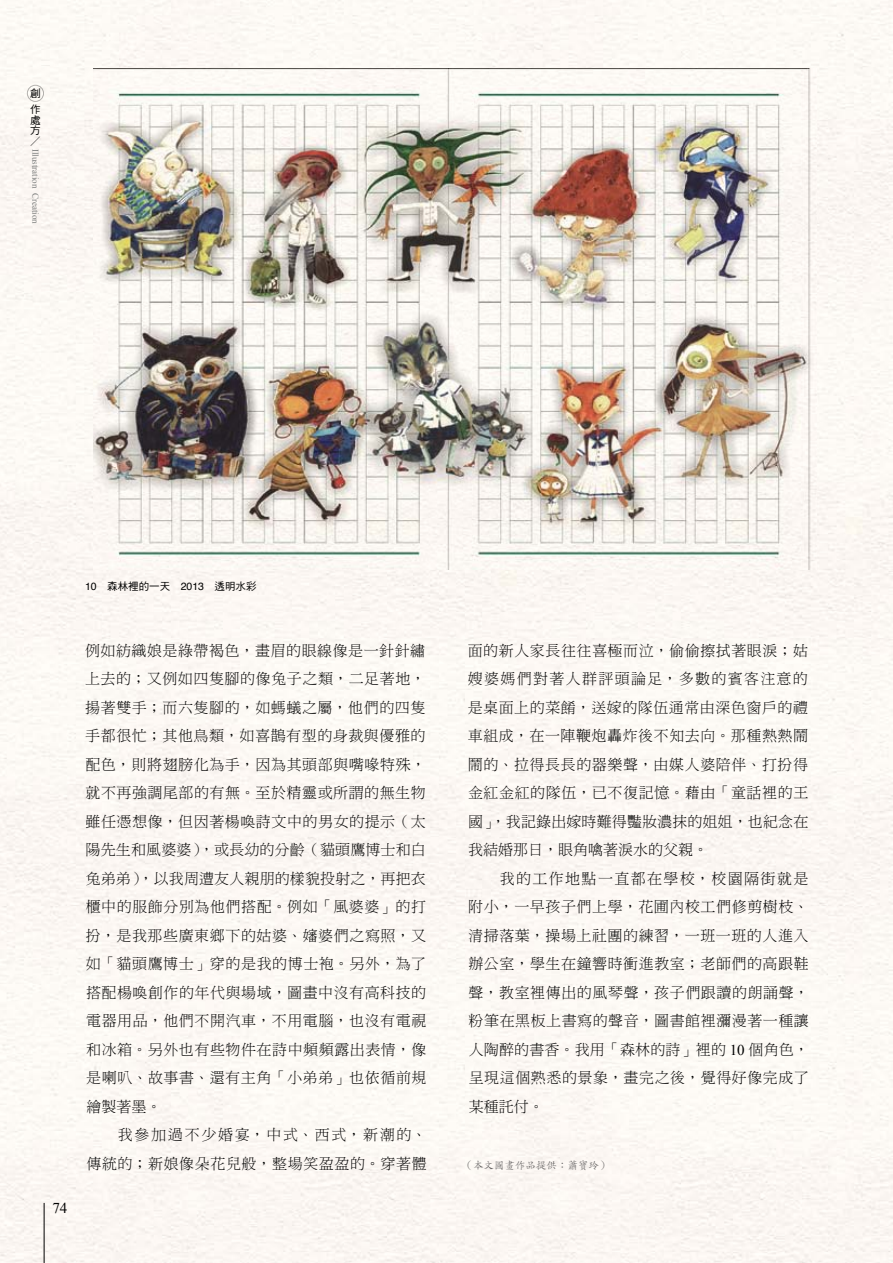
<style>
.page{position:relative;width:893px;height:1263px;background:#fcf8f4}
.page>*{position:absolute;margin:0;border:0;box-sizing:border-box;transform-origin:0 0}
.t1{font:15px "DF Ming Std W3";letter-spacing:.035em;color:#000}
.t2{font:15px "DF Ming Std W3";letter-spacing:.01em;color:#000}
.t3{font:15px "DF Ming Std W3";letter-spacing:.09em;color:#000}
.t4{font:15px "DF Ming Std W3";letter-spacing:.115em;color:#000}
.t5{font:15px "DF Ming Std W3";letter-spacing:.095em;color:#000}
.t6{font:15px "DF Ming Std W3";color:#000}
.t7{font:15px "Times New Roman";color:#000}
.t8{font:10.5px/10.5px "DF Hei Std W5";color:#000;text-align:justify}
.t9{font:10.5px "DF Kai Shu Std W3";color:#595757}
.t10{font:9px "Times New Roman";color:#7b7d7c}
.s1{font-family:"DF Ming Std W3"}
.s2{font-family:"Helvetica"}
.s3{font-family:"Times New Roman"}
</style>
<div class="page">
<img style="left:94px;top:68px;width:722px;height:502px">
<hr style="left:44px;top:1203px;width:1px;height:60px;background:#000">
<div style="left:27px;top:85px;width:17px;height:17px;border:1px solid #000;border-radius:50%"></div>
<p class="t8" style="left:30px;top:88px;width:12px">創</p>
<p class="t8" style="left:30px;top:104px;width:12px">作處方<span class="s1">／</span></p>
<p class="t10" style="left:42px;top:149px;width:76px;rotate:90deg">Illustration Creation</p>
<p class="t8" style="left:85px;top:581px;width:173px"><span class="s2">10</span> 森林裡的一天 <span class="s2">2013</span> 透明水彩</p>
<p class="t7" style="left:52px;top:1198px;width:16px">74</p>
<p class="t1" style="left:85px;top:642px;width:342px">例如紡織娘是綠帶褐色，畫眉的眼線像是一針針繡</p>
<p class="t1" style="left:85px;top:671px;width:342px">上去的；又例如四隻腳的像兔子之類，二足著地，</p>
<p class="t1" style="left:85px;top:699px;width:342px">揚著雙手；而六隻腳的，如螞蟻之屬，他們的四隻</p>
<p class="t1" style="left:85px;top:728px;width:342px">手都很忙；其他鳥類，如喜鵲有型的身裁與優雅的</p>
<p class="t1" style="left:85px;top:756px;width:342px">配色，則將翅膀化為手，因為其頭部與嘴喙特殊，</p>
<p class="t1" style="left:86px;top:785px;width:342px">就不再強調尾部的有無。至於精靈或所謂的無生物</p>
<p class="t1" style="left:86px;top:813px;width:342px">雖任憑想像，但因著楊喚詩文中的男女的提示（太</p>
<p class="t2" style="left:86px;top:842px;width:342px">陽先生和風婆婆），或長幼的分齡（貓頭鷹博士和白</p>
<p class="t2" style="left:86px;top:870px;width:342px">兔弟弟），以我周遭友人親朋的樣貌投射之，再把衣</p>
<p class="t1" style="left:86px;top:899px;width:342px">櫃中的服飾分別為他們搭配。例如「風婆婆」的打</p>
<p class="t1" style="left:86px;top:927px;width:342px">扮，是我那些廣東鄉下的姑婆、嬸婆們之寫照，又</p>
<p class="t1" style="left:86px;top:956px;width:342px">如「貓頭鷹博士」穿的是我的博士袍。另外，為了</p>
<p class="t1" style="left:86px;top:984px;width:342px">搭配楊喚創作的年代與場域，圖畫中沒有高科技的</p>
<p class="t1" style="left:86px;top:1013px;width:342px">電器用品，他們不開汽車，不用電腦，也沒有電視</p>
<p class="t1" style="left:86px;top:1041px;width:342px">和冰箱。另外也有些物件在詩中頻頻露出表情，像</p>
<p class="t1" style="left:86px;top:1070px;width:342px">是喇叭、故事書、還有主角「小弟弟」也依循前規</p>
<p class="t1" style="left:86px;top:1098px;width:76px">繪製著墨。</p>
<p class="t4" style="left:118px;top:1127px;width:310px">我參加過不少婚宴，中式、西式，新潮的、</p>
<p class="t1" style="left:86px;top:1155px;width:342px">傳統的；新娘像朵花兒般，整場笑盈盈的。穿著體</p>
<p class="t1" style="left:468px;top:642px;width:342px">面的新人家長往往喜極而泣，偷偷擦拭著眼淚；姑</p>
<p class="t3" style="left:468px;top:671px;width:342px">嫂婆媽們對著人群評頭論足，多數的賓客注意的</p>
<p class="t1" style="left:468px;top:699px;width:342px">是桌面上的菜餚，送嫁的隊伍通常由深色窗戶的禮</p>
<p class="t1" style="left:468px;top:728px;width:342px">車組成，在一陣鞭炮轟炸後不知去向。那種熱熱鬧</p>
<p class="t1" style="left:468px;top:756px;width:342px">鬧的、拉得長長的器樂聲，由媒人婆陪伴、打扮得</p>
<p class="t1" style="left:468px;top:785px;width:342px">金紅金紅的隊伍，已不復記憶。藉由「童話裡的王</p>
<p class="t2" style="left:468px;top:813px;width:342px">國」，我記錄出嫁時難得豔妝濃抹的姐姐，也紀念在</p>
<p class="t6" style="left:468px;top:842px;width:241px">我結婚那日，眼角噙著淚水的父親。</p>
<p class="t5" style="left:500px;top:870px;width:310px">我的工作地點一直都在學校，校園隔街就是</p>
<p class="t1" style="left:468px;top:899px;width:342px">附小，一早孩子們上學，花圃內校工們修剪樹枝、</p>
<p class="t1" style="left:468px;top:927px;width:342px">清掃落葉，操場上社團的練習，一班一班的人進入</p>
<p class="t1" style="left:468px;top:956px;width:342px">辦公室，學生在鐘響時衝進教室；老師們的高跟鞋</p>
<p class="t1" style="left:468px;top:984px;width:342px">聲，教室裡傳出的風琴聲，孩子們跟讀的朗誦聲，</p>
<p class="t1" style="left:469px;top:1013px;width:342px">粉筆在黑板上書寫的聲音，圖書館裡瀰漫著一種讓</p>
<p class="t2" style="left:469px;top:1041px;width:342px">人陶醉的書香。我用「森林的詩」裡的 <span class="s3">10</span> 個角色，</p>
<p class="t1" style="left:469px;top:1070px;width:342px">呈現這個熟悉的景象，畫完之後，覺得好像完成了</p>
<p class="t1" style="left:469px;top:1098px;width:76px">某種託付。</p>
<p class="t9" style="left:462px;top:1159px;width:148px">（本文圖畫作品提供：蕭寶玲）</p>
</div>
